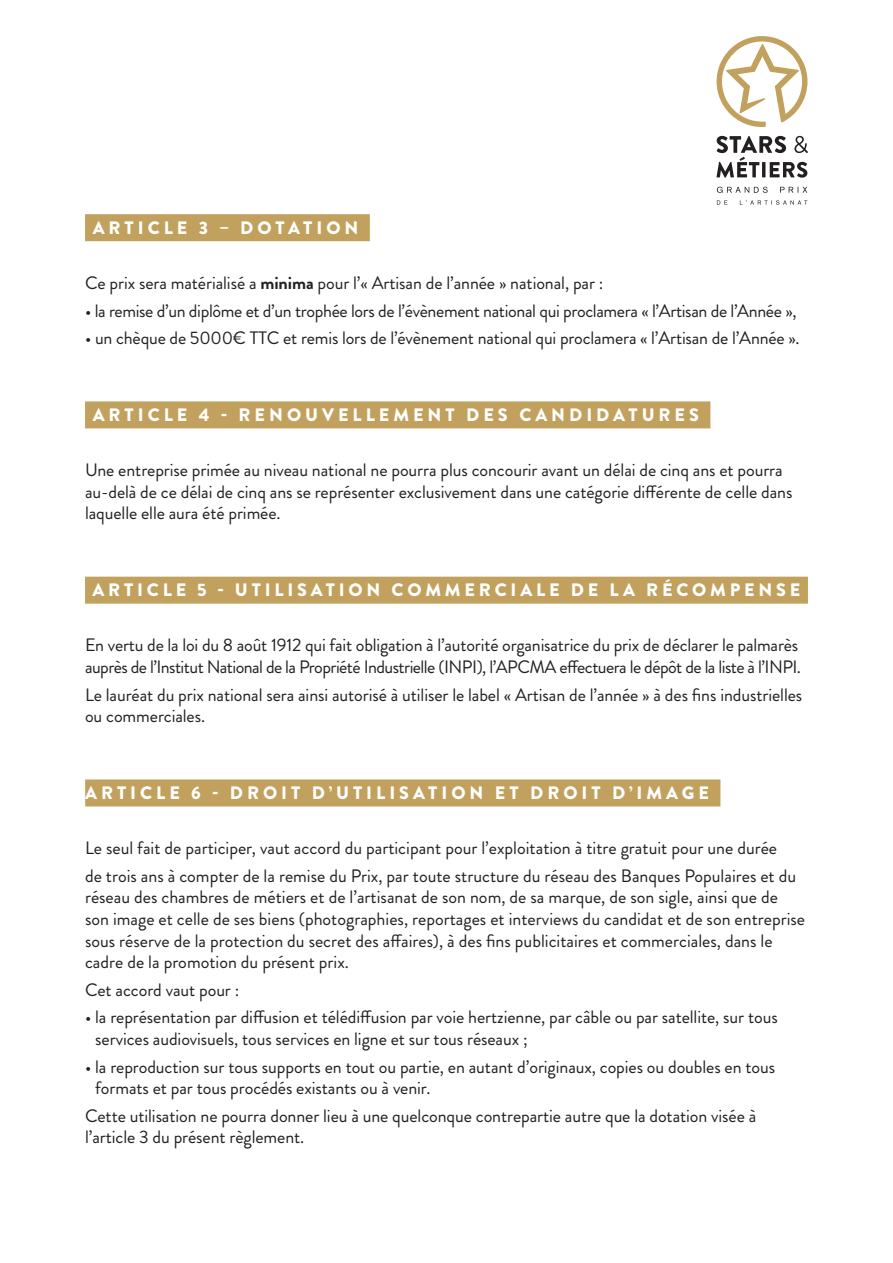
<style>
.page{position:relative;width:893px;height:1263px;background:#fff}
.page>*{position:absolute;margin:0;border:0;box-sizing:border-box;transform-origin:0 0}
.t1{font:18px/21.6px "Brandon Grotesque";letter-spacing:-.005em;color:#231f20}
.t2{font:18px/21.6px "Brandon Grotesque";letter-spacing:-.025em;color:#231f20}
.t3{font:900 18px "Brandon Grotesque";letter-spacing:.22em;color:#fff}
.s1{font-weight:700}
</style>
<div class="page">
<div style="left:85px;top:214px;width:285px;height:27px;background:#c1a15d"></div>
<div style="left:85px;top:401px;width:625px;height:27px;background:#c1a15d"></div>
<div style="left:85px;top:577px;width:723px;height:27px;background:#c1a15d"></div>
<div style="left:85px;top:779px;width:635px;height:27px;background:#c1a15d"></div>
<svg style="left:716px;top:136px;width:92px;height:42px"></svg>
<svg style="left:717px;top:200px;width:90px;height:5px"></svg>
<svg style="left:717px;top:187px;width:90px;height:6px"></svg>
<svg style="left:717px;top:36px;width:90px;height:91px"></svg>
<p class="t3" style="left:93px;top:215px;width:267px">ARTICLE 3 – DOTATION</p>
<p class="t1" style="left:85px;top:272px;width:520px">Ce prix sera matérialisé a <span class="s1">minima</span> pour l’« Artisan de l’année » national, par :</p>
<p class="t1" style="left:85px;top:300px;width:713px">• la remise d’un diplôme et d’un trophée lors de l’évènement national qui proclamera « l’Artisan de l’Année »,</p>
<p class="t1" style="left:85px;top:327px;width:716px">• un chèque de 5000€ TTC et remis lors de l’évènement national qui proclamera « l’Artisan de l’Année ».</p>
<p class="t3" style="left:93px;top:402px;width:608px">ARTICLE 4 - RENOUVELLEMENT DES CANDIDATURES</p>
<p class="t1" style="left:85px;top:459px;width:709px">Une entreprise primée au niveau national ne pourra plus concourir avant un délai de cinq ans et pourra au-delà de ce délai de cinq ans se représenter exclusivement dans une catégorie différente de celle dans laquelle elle aura été primée.</p>
<p class="t3" style="left:93px;top:577px;width:709px">ARTICLE 5 - UTILISATION COMMERCIALE DE LA RÉCOMPENSE</p>
<p class="t2" style="left:85px;top:635px;width:717px">En vertu de la loi du 8 août 1912 qui fait obligation à l’autorité organisatrice du prix de déclarer le palmarès auprès de l’Institut National de la Propriété Industrielle (INPI), l’APCMA effectuera le dépôt de la liste à l’INPI.</p>
<p class="t1" style="left:85px;top:684px;width:719px">Le lauréat du prix national sera ainsi autorisé à utiliser le label « Artisan de l’année » à des fins industrielles ou commerciales.</p>
<p class="t3" style="left:85px;top:780px;width:625px">ARTICLE 6 - DROIT D’UTILISATION ET DROIT D’IMAGE</p>
<p class="t1" style="left:85px;top:834px;width:713px;line-height:27.6px">Le seul fait de participer, vaut accord du participant pour l’exploitation à titre gratuit pour une durée de trois ans à compter de la remise du Prix, par toute structure du réseau des Banques Populaires et du</p>
<p class="t1" style="left:85px;top:887px;width:722px">réseau des chambres de métiers et de l’artisanat de son nom, de sa marque, de son sigle, ainsi que de son image et celle de ses biens (photographies, reportages et interviews du candidat et de son entreprise sous réserve de la protection du secret des affaires), à des fins publicitaires et commerciales, dans le cadre de la promotion du présent prix.</p>
<p class="t1" style="left:85px;top:979px;width:156px">Cet accord vaut pour :</p>
<p class="t1" style="left:95px;top:1007px;width:684px;text-indent:-10px">• la représentation par diffusion et télédiffusion par voie hertzienne, par câble ou par satellite, sur tous services audiovisuels, tous services en ligne et sur tous réseaux ;</p>
<p class="t1" style="left:95px;top:1056px;width:681px;text-indent:-10px">• la reproduction sur tous supports en tout ou partie, en autant d’originaux, copies ou doubles en tous formats et par tous procédés existants ou à venir.</p>
<p class="t1" style="left:85px;top:1105px;width:673px">Cette utilisation ne pourra donner lieu à une quelconque contrepartie autre que la dotation visée à l’article 3 du présent règlement.</p>
</div>
